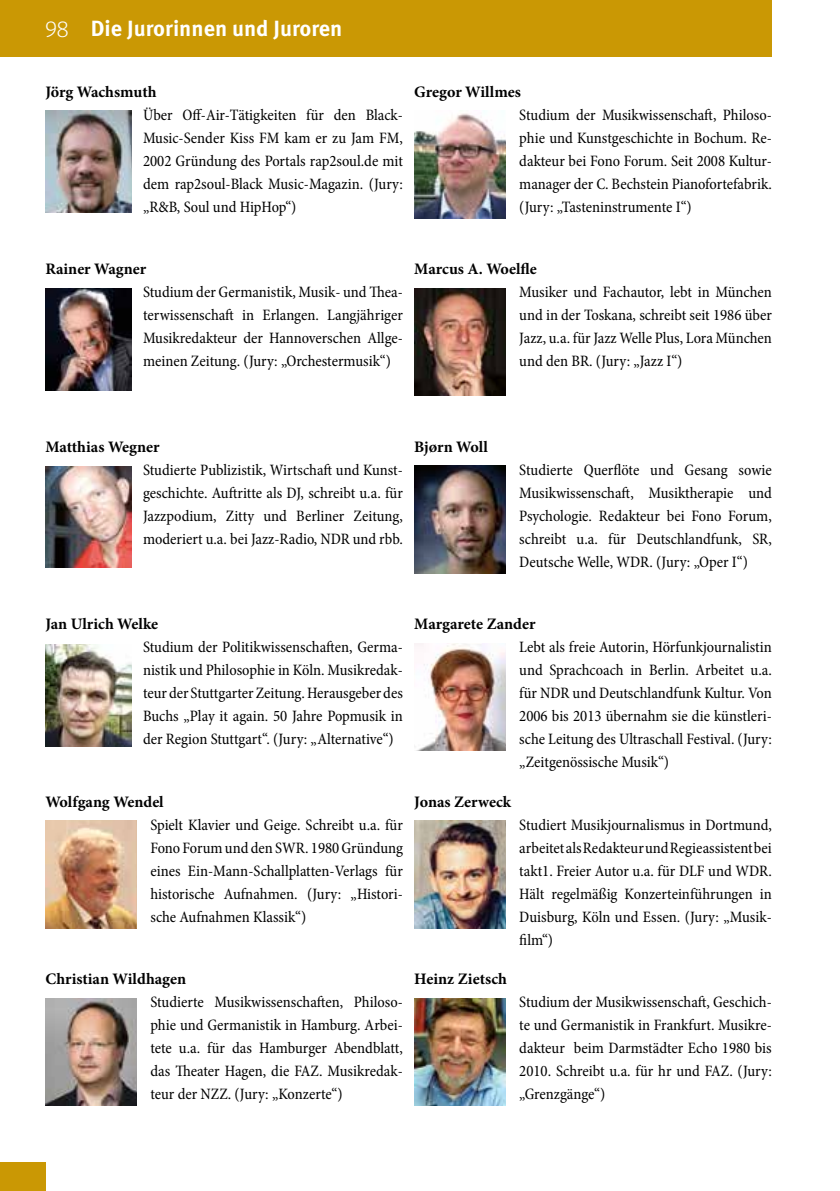
<style>
.page{position:relative;width:840px;height:1191px;background:#fff}
.page>*{position:absolute;margin:0;border:0;box-sizing:border-box;transform-origin:0 0}
.t1{font:700 22px "Meta Pro";color:#fff}
.t2{font:300 22px "Meta Head OT";color:#fff}
.t3{font:condensed 16px/23px "Minion Pro";color:#000;text-align:justify}
.t4{font:700 16px "Minion Pro";color:#000}
</style>
<div class="page">
<div style="left:0;top:0;width:771px;height:57px;background:#ca9804"></div>
<div style="left:0;top:1162px;width:45px;height:29px;background:#ca9804"></div>
<img style="left:414px;top:643px;width:91px;height:108px">
<img style="left:414px;top:465px;width:91px;height:108px">
<img style="left:414px;top:820px;width:91px;height:108px">
<img style="left:414px;top:998px;width:91px;height:108px">
<img style="left:414px;top:288px;width:91px;height:108px">
<img style="left:414px;top:113px;width:91px;height:105px">
<img style="left:45px;top:466px;width:87px;height:102px">
<img style="left:45px;top:644px;width:87px;height:103px">
<img style="left:45px;top:820px;width:91px;height:108px">
<img style="left:45px;top:998px;width:91px;height:108px">
<img style="left:45px;top:111px;width:87px;height:102px">
<img style="left:45px;top:288px;width:87px;height:102px">
<h1 class="t2" style="left:45px;top:17px;width:25px">98</h1>
<h1 class="t1" style="left:91px;top:15px;width:253px">Die Jurorinnen und Juroren</h1>
<p class="t4" style="left:45px;top:80px;width:113px">Jörg Wachsmuth</p>
<p class="t3" style="left:143px;top:103px;width:261px">Über Off-Air-Tätigkeiten für den Black-Music-Sender Kiss FM kam er zu Jam FM, 2002 Gründung des Portals rap2soul.de mit dem rap2soul-Black Music-Magazin. (Jury: „R&amp;B, Soul und HipHop“)</p>
<p class="t4" style="left:414px;top:80px;width:108px">Gregor Willmes</p>
<p class="t3" style="left:519px;top:103px;width:254px">Studium der Musikwissenschaft, Philoso&shy;phie und Kunstgeschichte in Bochum. Re&shy;dakteur bei Fono Forum. Seit 2008 Kultur&shy;manager der C. Bechstein Pianofortefabrik. (Jury: „Tasteninstrumente I“)</p>
<p class="t4" style="left:45px;top:257px;width:102px">Rainer Wagner</p>
<p class="t3" style="left:143px;top:280px;width:261px">Studium der Germanistik, Musik- und Thea&shy;terwissenschaft in Erlangen. Langjähriger Musikredakteur der Hannoverschen Allge&shy;meinen Zeitung. (Jury: „Orchestermusik“)</p>
<p class="t4" style="left:414px;top:258px;width:124px">Marcus A. Woelfle</p>
<p class="t3" style="left:519px;top:281px;width:254px">Musiker und Fachautor, lebt in München und in der Toskana, schreibt seit 1986 über Jazz, u.a. für Jazz Welle Plus, Lora München und den BR. (Jury: „Jazz I“)</p>
<p class="t4" style="left:45px;top:435px;width:116px">Matthias Wegner</p>
<p class="t3" style="left:143px;top:458px;width:261px">Studierte Publizistik, Wirtschaft und Kunst&shy;geschichte. Auftritte als DJ, schreibt u.a. für Jazzpodium, Zitty und Berliner Zeitung, moderiert u.a. bei Jazz-Radio, NDR und rbb.</p>
<p class="t4" style="left:414px;top:435px;width:75px">Bjørn Woll</p>
<p class="t3" style="left:519px;top:458px;width:254px">Studierte Querflöte und Gesang sowie Musikwissenschaft, Musiktherapie und Psychologie. Redakteur bei Fono Forum, schreibt u.a. für Deutschlandfunk, SR, Deutsche Welle, WDR. (Jury: „Oper I“)</p>
<p class="t4" style="left:45px;top:613px;width:114px">Jan Ulrich Welke</p>
<p class="t3" style="left:143px;top:636px;width:261px">Studium der Politikwissenschaften, Germa&shy;nistik und Philosophie in Köln. Musikredak&shy;teur der Stuttgarter Zeitung. Herausgeber des Buchs „Play it again. 50 Jahre Popmusik in der Region Stuttgart“. (Jury: „Alternative“)</p>
<p class="t4" style="left:45px;top:790px;width:120px">Wolfgang Wendel</p>
<p class="t3" style="left:150px;top:813px;width:254px">Spielt Klavier und Geige. Schreibt u.a. für Fono Forum und den SWR. 1980 Gründung eines Ein-Mann-Schallplatten-Verlags für historische Aufnahmen. (Jury: „Histori&shy;sche Aufnahmen Klassik“)</p>
<p class="t4" style="left:45px;top:967px;width:142px">Christian Wildhagen</p>
<p class="t3" style="left:150px;top:990px;width:254px">Studierte Musikwissenschaften, Philoso&shy;phie und Germanistik in Hamburg. Arbei&shy;tete u.a. für das Hamburger Abendblatt, das Theater Hagen, die FAZ. Musikredak&shy;teur der NZZ. (Jury: „Konzerte“)</p>
<p class="t4" style="left:414px;top:613px;width:123px">Margarete Zander</p>
<p class="t3" style="left:519px;top:636px;width:254px">Lebt als freie Autorin, Hörfunkjournalistin und Sprachcoach in Berlin. Arbeitet u.a. für NDR und Deutschlandfunk Kultur. Von 2006 bis 2013 übernahm sie die künstleri&shy;sche Leitung des Ultraschall Festival. (Jury: „Zeitgenössische Musik“)</p>
<p class="t4" style="left:414px;top:790px;width:98px">Jonas Zerweck</p>
<p class="t4" style="left:414px;top:967px;width:94px">Heinz Zietsch</p>
<p class="t3" style="left:519px;top:813px;width:254px">Studiert Musikjournalismus in Dortmund, arbeitet als Redakteur und Regieassistent bei takt1. Freier Autor u.a. für DLF und WDR.<br>Hält regelmäßig Konzerteinführungen in Duisburg, Köln und Essen. (Jury: „Musik&shy;film“)</p>
<p class="t3" style="left:519px;top:990px;width:254px">Studium der Musikwissenschaft, Geschich&shy;te und Germanistik in Frankfurt. Musikre&shy;dakteur beim Darmstädter Echo 1980 bis 2010. Schreibt u.a. für hr und FAZ. (Jury: „Grenzgänge“)</p>
</div>
